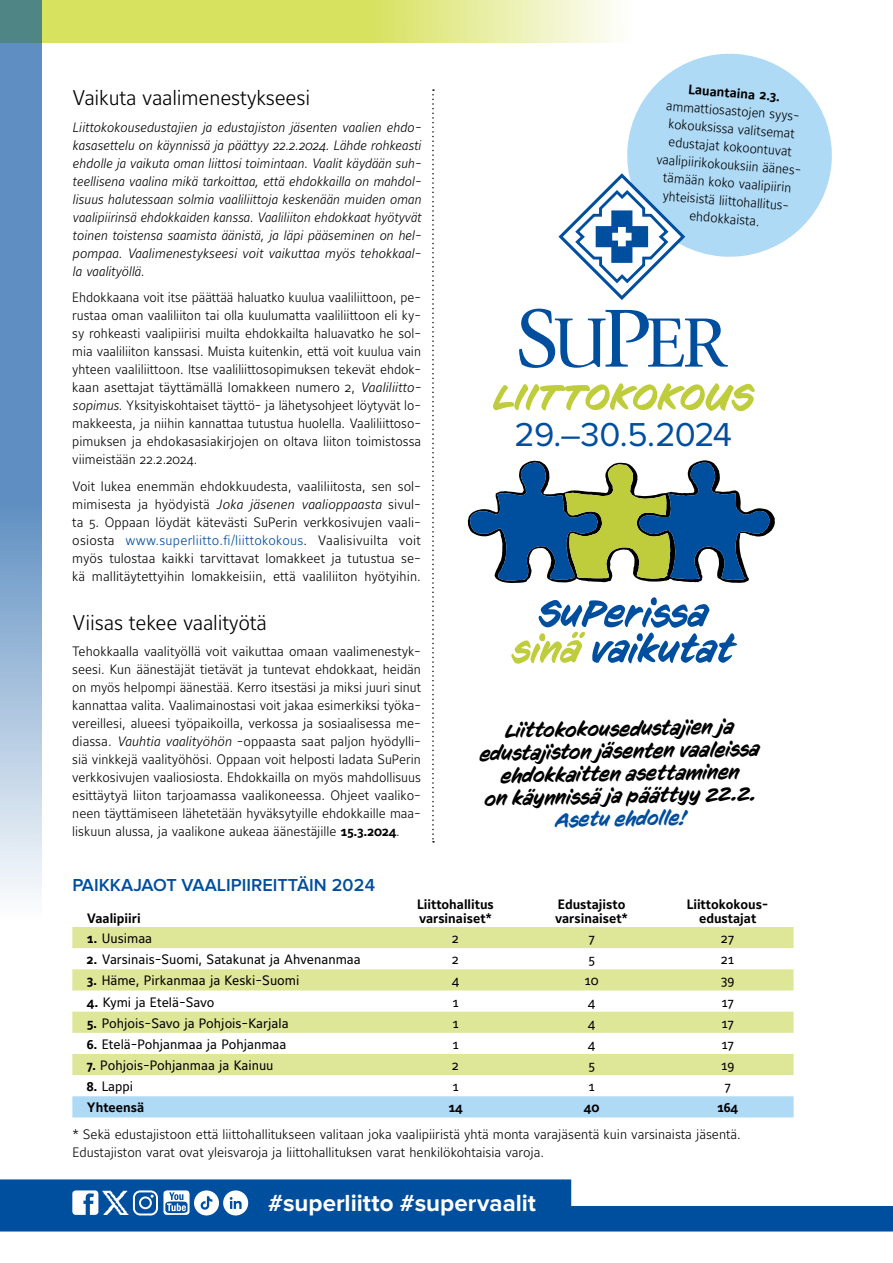
<style>
.page{position:relative;width:893px;height:1263px;background:#fff}
.page>*{position:absolute;margin:0;border:0;box-sizing:border-box;transform-origin:0 0}
.t1{font:34.35px "Proxima Nova";letter-spacing:-.03em;color:#004e9e}
.t2{font:700 24.15px "Proxima Nova";color:#fff}
.t3{font:300 21px "Maurea";letter-spacing:-.01em;color:#000}
.t4{font:italic 19.8px/22.5px "CC Sign Language";color:#000;text-align:center}
.t5{font:italic 19.8px "CC Sign Language";color:#004e9e}
.t6{font:600 18px "Proxima Nova";color:#004e9e}
.t7{font:300 13.5px/18px "Maurea";color:#000;text-align:justify}
.t8{font:italic 300 13.5px/18px "Maurea";color:#000;text-align:justify}
.t9{font:13.5px "Maurea";color:#000}
.t10{font:700 13.5px/14.2px "Maurea";color:#000}
.t11{font:300 13.5px "Maurea";color:#000;scale:.96 1}
.s1{font-style:italic}
.s2{color:#004e9e}
.s3{font-weight:700}
</style>
<div class="page">
<svg style="left:42px;top:0;width:574px;height:43px;fill:#d7e25f"></svg>
<svg style="left:0;top:0;width:42px;height:895px;fill:#5f8fc2"></svg>
<svg style="left:0;top:1179px;width:893px;height:52px;fill:#004e9e"></svg>
<div style="left:133px;top:1190px;width:25px;height:25px;border:2px solid #fff;border-radius:6px"></div>
<div style="left:139px;top:1196px;width:13px;height:13px;border:2px solid #fff;border-radius:50%"></div>
<svg style="left:72px;top:1190px;width:26px;height:25px"></svg>
<svg style="left:163px;top:1190px;width:85px;height:25px"></svg>
<svg style="left:432px;top:89px;width:2px;height:753px"></svg>
<img style="left:102px;top:1190px;width:27px;height:25px">
<svg style="left:467px;top:460px;width:308px;height:123px"></svg>
<svg style="left:511px;top:597px;width:226px;height:67px"></svg>
<svg style="left:493px;top:383px;width:262px;height:29px"></svg>
<svg style="left:519px;top:309px;width:209px;height:59px"></svg>
<svg style="left:558px;top:53px;width:274px;height:247px"></svg>
<svg style="left:72px;top:927px;width:722px;height:148px;fill:#dee698"></svg>
<div style="left:72px;top:1096px;width:722px;height:21px;background:#afdaf6"></div>
<h3 class="t3" style="left:72px;top:86px;width:239px">Vaikuta vaalimenestykseesi</h3>
<p class="t8" style="left:72px;top:119px;width:350px">Liittokokousedustajien ja edustajiston jäsenten vaalien ehdo&shy;kasasettelu on käynnissä ja päättyy 22.2.2024. Lähde rohkeasti ehdolle ja vaikuta oman liittosi toimintaan. Vaalit käydään suh&shy;teellisena vaalina mikä tarkoittaa, että ehdokkailla on mahdol&shy;lisuus halutessaan solmia vaaliliittoja keskenään muiden oman vaalipiirinsä ehdokkaiden kanssa. Vaaliliiton ehdokkaat hyötyvät toinen toistensa saamista äänistä, ja läpi pääseminen on hel&shy;pompaa. Vaalimenestykseesi voit vaikuttaa myös tehokkaal&shy;la vaalityöllä.</p>
<p class="t7" style="left:72px;top:289px;width:350px">Ehdokkaana voit itse päättää haluatko kuulua vaaliliittoon, pe&shy;rustaa oman vaaliliiton tai olla kuulumatta vaaliliittoon eli ky&shy;sy rohkeasti vaalipiirisi muilta ehdokkailta haluavatko he sol&shy;mia vaaliliiton kanssasi. Muista kuitenkin, että voit kuulua vain yhteen vaaliliittoon. Itse vaaliliittosopimuksen tekevät ehdok&shy;kaan asettajat täyttämällä lomakkeen numero 2, <span class="s1">Vaaliliitto&shy;sopimus</span>. Yksityiskohtaiset täyttö- ja lähetysohjeet löytyvät lo&shy;makkeesta, ja niihin kannattaa tutustua huolella. Vaaliliittoso&shy;pimuksen ja ehdokasasiakirjojen on oltava liiton toimistossa viimeistään 22.2.2024.</p>
<p class="t7" style="left:72px;top:478px;width:350px">Voit lukea enemmän ehdokkuudesta, vaaliliitosta, sen sol&shy;mimisesta ja hyödyistä <span class="s1">Joka jäsenen vaalioppaasta</span> sivul&shy;ta 5. Oppaan löydät kätevästi SuPerin verkkosivujen vaali&shy;osiosta <span class="s2">www.superliitto.fi/liittokokous</span>. Vaalisivuilta voit myös tulostaa kaikki tarvittavat lomakkeet ja tutustua se&shy;kä mallitäytettyihin lomakkeisiin, että vaaliliiton hyötyihin.</p>
<h3 class="t3" style="left:72px;top:611px;width:196px">Viisas tekee vaalityötä</h3>
<p class="t7" style="left:72px;top:643px;width:350px">Tehokkaalla vaalityöllä voit vaikuttaa omaan vaalimenestyk&shy;seesi. Kun äänestäjät tietävät ja tuntevat ehdokkaat, heidän on myös helpompi äänestää. Kerro itsestäsi ja miksi juuri sinut kannattaa valita. Vaalimainostasi voit jakaa esimerkiksi työka&shy;vereillesi, alueesi työpaikoilla, verkossa ja sosiaalisessa me&shy;diassa. <span class="s1">Vauhtia vaalityöhön</span> -oppaasta saat paljon hyödylli&shy;siä vinkkejä vaalityöhösi. Oppaan voit helposti ladata SuPerin verkkosivujen vaaliosiosta. Ehdokkailla on myös mahdollisuus esittäytyä liiton tarjoamassa vaalikoneessa. Ohjeet vaaliko&shy;neen täyttämiseen lähetetään hyväksytyille ehdokkaille maa&shy;liskuun alussa, ja vaalikone aukeaa äänestäjille <span class="s3">15.3.2024</span>.</p>
<h3 class="t6" style="left:72px;top:874px;width:305px">PAIKKAJAOT VAALIPIIREITTÄIN 2024</h3>
<p class="t10" style="left:689px;top:82px;width:93px;rotate:5deg">Lauantaina 2.3.</p>
<p class="t7" style="left:667px;top:98px;width:136px;text-align:left;rotate:4deg">ammattiosastojen syys&shy;kokouksissa valitsemat edustajat kokoontuvat</p>
<p class="t11" style="left:657px;top:151px;width:153px;rotate:5deg">vaalipiirikokouksiin äänes-</p>
<p class="t7" style="left:664px;top:170px;width:130px;text-align:center;rotate:4deg">tämään koko vaalipiirin yhteisistä liittohallitus&shy;ehdokkaista.</p>
<h1 class="t1" style="left:515px;top:415px;width:219px">29.–30.5.2024</h1>
<h3 class="t4" style="left:479px;top:720px;width:281px;rotate:-1deg">Liittokokousedustajien ja edustajiston jäsenten vaaleissa ehdokkaitten asettaminen<br>on käynnissä ja päättyy 22.2.</h3>
<h3 class="t5" style="left:555px;top:809px;width:133px;rotate:-1deg">Asetu ehdolle!</h3>
<p class="t10" style="left:87px;top:912px;width:55px">Vaalipiiri</p>
<p class="t10" style="left:417px;top:897px;width:78px">Liittohallitus varsinaiset*</p>
<p class="t10" style="left:555px;top:897px;width:74px">Edustajisto varsinaiset*</p>
<p class="t10" style="left:687px;top:897px;width:83px;text-align:center">Liittokokous&shy;edustajat</p>
<p class="t9" style="left:87px;top:931px;width:67px"><span class="s3">1.</span> Uusimaa</p>
<p class="t9" style="left:452px;top:931px;width:8px">2</p>
<p class="t9" style="left:588px;top:931px;width:8px">7</p>
<p class="t9" style="left:721px;top:931px;width:15px">27</p>
<p class="t9" style="left:87px;top:952px;width:275px"><span class="s3">2.</span> Varsinais-Suomi, Satakunat ja Ahvenanmaa</p>
<p class="t9" style="left:452px;top:952px;width:8px">2</p>
<p class="t9" style="left:588px;top:952px;width:8px">5</p>
<p class="t9" style="left:721px;top:952px;width:14px">21</p>
<p class="t9" style="left:87px;top:973px;width:214px"><span class="s3">3.</span> Häme, Pirkanmaa ja Keski-Suomi</p>
<p class="t9" style="left:452px;top:973px;width:9px">4</p>
<p class="t9" style="left:584px;top:973px;width:16px">10</p>
<p class="t9" style="left:721px;top:973px;width:15px">39</p>
<p class="t9" style="left:87px;top:994px;width:129px"><span class="s3">4.</span> Kymi ja Etelä-Savo</p>
<p class="t9" style="left:452px;top:994px;width:8px">1</p>
<p class="t9" style="left:588px;top:994px;width:9px">4</p>
<p class="t9" style="left:721px;top:994px;width:14px">17</p>
<p class="t9" style="left:87px;top:1015px;width:203px"><span class="s3">5.</span> Pohjois-Savo ja Pohjois-Karjala</p>
<p class="t9" style="left:452px;top:1015px;width:8px">1</p>
<p class="t9" style="left:588px;top:1015px;width:9px">4</p>
<p class="t9" style="left:721px;top:1015px;width:14px">17</p>
<p class="t9" style="left:87px;top:1037px;width:201px"><span class="s3">6.</span> Etelä-Pohjanmaa ja Pohjanmaa</p>
<p class="t9" style="left:452px;top:1037px;width:8px">1</p>
<p class="t9" style="left:588px;top:1037px;width:9px">4</p>
<p class="t9" style="left:721px;top:1037px;width:14px">17</p>
<p class="t9" style="left:87px;top:1058px;width:188px"><span class="s3">7.</span> Pohjois-Pohjanmaa ja Kainuu</p>
<p class="t9" style="left:452px;top:1058px;width:8px">2</p>
<p class="t9" style="left:588px;top:1058px;width:8px">5</p>
<p class="t9" style="left:721px;top:1058px;width:15px">19</p>
<p class="t9" style="left:87px;top:1079px;width:48px"><span class="s3">8.</span> Lappi</p>
<p class="t9" style="left:452px;top:1079px;width:8px">1</p>
<p class="t9" style="left:588px;top:1079px;width:8px">1</p>
<p class="t9" style="left:724px;top:1079px;width:8px">7</p>
<p class="t10" style="left:87px;top:1101px;width:59px">Yhteensä</p>
<p class="t10" style="left:448px;top:1101px;width:16px">14</p>
<p class="t10" style="left:584px;top:1101px;width:17px">40</p>
<p class="t10" style="left:717px;top:1101px;width:23px">164</p>
<p class="t7" style="left:72px;top:1126px;width:670px">* Sekä edustajistoon että liittohallitukseen valitaan joka vaalipiiristä yhtä monta varajäsentä kuin varsinaista jäsentä.<br>Edustajiston varat ovat yleisvaroja ja liittohallituksen varat henkilökohtaisia varoja.</p>
<h2 class="t2" style="left:268px;top:1189px;width:269px">#superliitto #supervaalit</h2>
</div>
